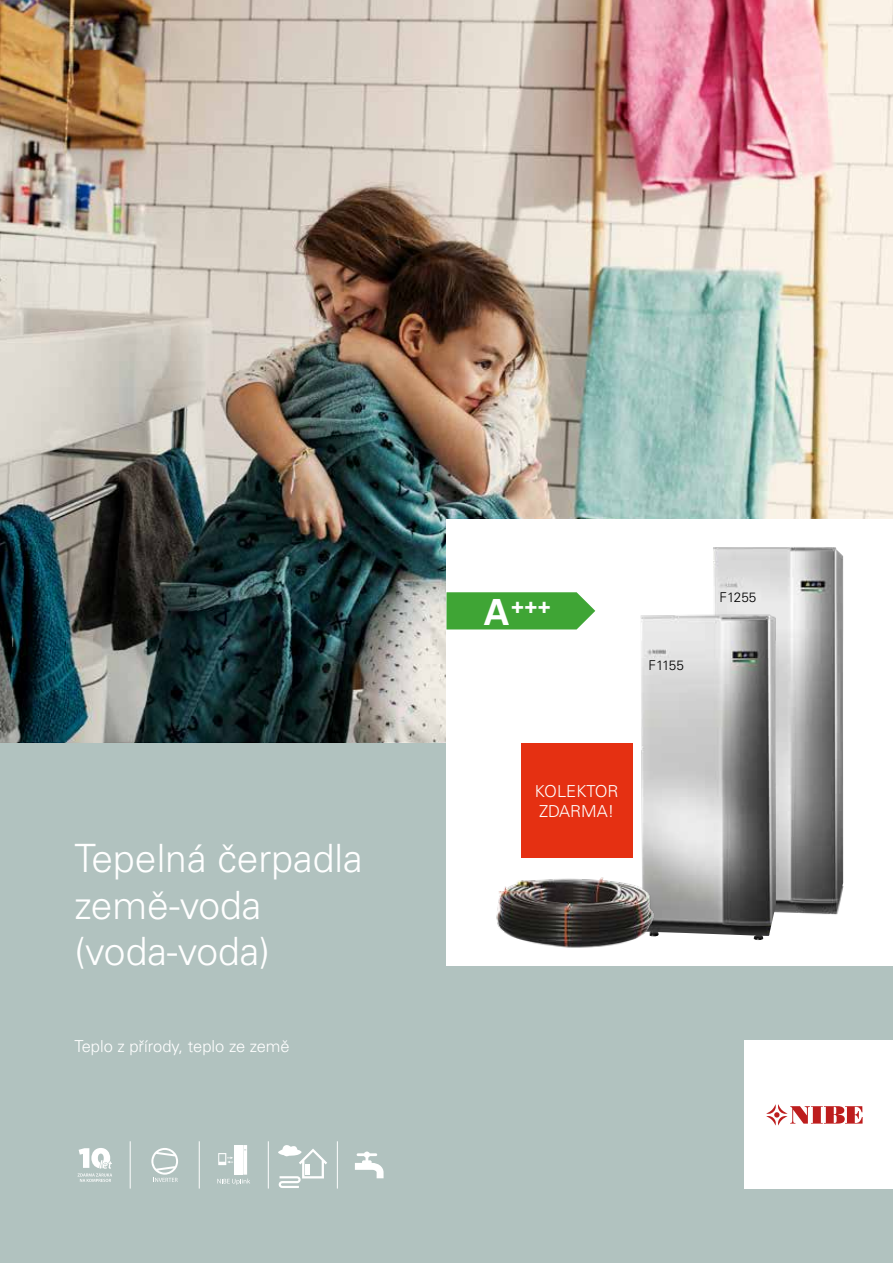
<style>
.page{position:relative;width:893px;height:1263px;background:#fff}
.page>*{position:absolute;margin:0;border:0;box-sizing:border-box;transform-origin:0 0}
.t1{font:300 39px/46.8px "Univers CE";color:#fff}
.t2{font:700 21px "Univers CE";color:#fff}
.t3{font:300 16.5px/19.8px "Univers CE";color:#fff}
.t4{font:300 13.5px "Univers CE";color:#000}
.s1{font-size:36px}
</style>
<div class="page">
<div style="left:0;top:668px;width:893px;height:595px;background:#b1c2bf"></div>
<img style="left:0;top:0;width:893px;height:742px">
<div style="left:744px;top:1041px;width:149px;height:147px;background:#fff"></div>
<svg style="left:766px;top:1104px;width:97px;height:21px"></svg>
<div style="left:446px;top:519px;width:447px;height:446px;background:#fff"></div>
<div style="left:672px;top:506px;width:212px;height:446px;background:#fff"></div>
<img style="left:713px;top:547px;width:131px;height:394px">
<img style="left:640px;top:608px;width:136px;height:332px">
<svg style="left:446px;top:592px;width:149px;height:37px;background:#4cab43"></svg>
<div style="left:521px;top:743px;width:111px;height:115px;background:#e53012"></div>
<img style="left:496px;top:852px;width:190px;height:96px">
<svg style="left:151px;top:1148px;width:27px;height:34px"></svg>
<svg style="left:78px;top:1148px;width:34px;height:34px"></svg>
<svg style="left:355px;top:1151px;width:29px;height:27px"></svg>
<svg style="left:218px;top:1153px;width:15px;height:12px"></svg>
<div style="left:234px;top:1145px;width:9px;height:30px;background:#fff"></div>
<svg style="left:243px;top:1145px;width:4px;height:30px"></svg>
<svg style="left:217px;top:1178px;width:33px;height:7px"></svg>
<hr style="left:130px;top:1141px;width:1px;height:47px;background:#fff">
<hr style="left:199px;top:1141px;width:1px;height:47px;background:#fff">
<hr style="left:268px;top:1141px;width:1px;height:47px;background:#fff">
<hr style="left:337px;top:1141px;width:1px;height:47px;background:#fff">
<svg style="left:278px;top:1145px;width:49px;height:43px"></svg>
<h1 class="t1" style="left:74px;top:835px;width:290px">Tepelná čerpadla země-voda (voda-voda)</h1>
<p class="t3" style="left:74px;top:1036px;width:217px">Teplo z přírody, teplo ze země</p>
<p class="t2" style="left:484px;top:592px;width:68px"><span class="s1">A</span>+++</p>
<p class="t4" style="left:649px;top:657px;width:37px">F1155</p>
<p class="t4" style="left:719px;top:590px;width:38px">F1255</p>
<p class="t3" style="left:535px;top:781px;width:85px">KOLEKTOR<br>ZDARMA!</p>
</div>
